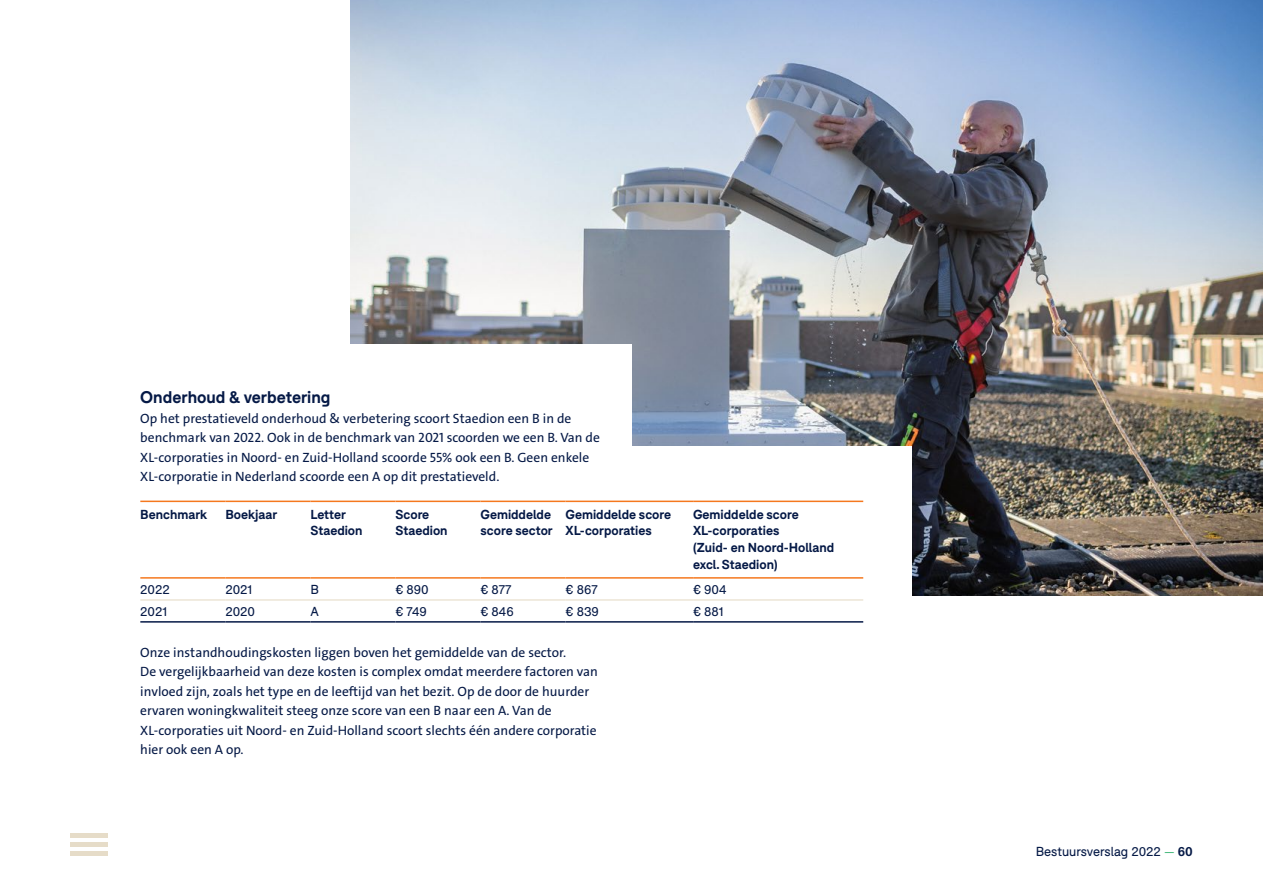
<style>
.page{position:relative;width:1263px;height:893px;background:#fff}
.page>*{position:absolute;margin:0;border:0;box-sizing:border-box;transform-origin:0 0}
.Tussenkop{font:700 16.5px "F37 Bolton";color:#051946}
.Broodtekst{font:13.5px/19.5px "The Sans LP5 Plain";color:#051946}
.Tabel_Koptekst_Resul{font:700 12.75px/16.5px "F37 Bolton";color:#051946}
.Tabel_Broodtekst{font:12.75px "F37 Bolton";color:#051946}
.s1{color:#46b97d}
.s2{font-weight:700}
</style>
<div class="page">
<img style="left:351px;top:0;width:912px;height:595px">
<div style="left:0;top:344px;width:631px;height:549px;background:#fff"></div>
<div style="left:281px;top:446px;width:631px;height:447px;background:#fff"></div>
<hr style="left:140px;top:501px;width:85px;height:1px;background:#f5781e">
<hr style="left:225px;top:501px;width:85px;height:1px;background:#f5781e">
<hr style="left:310px;top:501px;width:85px;height:1px;background:#f5781e">
<hr style="left:395px;top:501px;width:85px;height:1px;background:#f5781e">
<hr style="left:480px;top:501px;width:86px;height:1px;background:#f5781e">
<hr style="left:566px;top:501px;width:127px;height:1px;background:#f5781e">
<hr style="left:693px;top:501px;width:170px;height:1px;background:#f5781e">
<hr style="left:140px;top:577px;width:85px;height:2px;background:#f5781e">
<hr style="left:225px;top:577px;width:85px;height:2px;background:#f5781e">
<hr style="left:310px;top:577px;width:85px;height:2px;background:#f5781e">
<hr style="left:395px;top:577px;width:85px;height:2px;background:#f5781e">
<hr style="left:480px;top:577px;width:86px;height:2px;background:#f5781e">
<hr style="left:566px;top:577px;width:127px;height:2px;background:#f5781e">
<hr style="left:693px;top:577px;width:170px;height:2px;background:#f5781e">
<hr style="left:140px;top:599px;width:85px;height:1px;background:#e6dcc8">
<hr style="left:225px;top:599px;width:85px;height:1px;background:#e6dcc8">
<hr style="left:310px;top:599px;width:85px;height:1px;background:#e6dcc8">
<hr style="left:395px;top:599px;width:85px;height:1px;background:#e6dcc8">
<hr style="left:480px;top:599px;width:86px;height:1px;background:#e6dcc8">
<hr style="left:566px;top:599px;width:127px;height:1px;background:#e6dcc8">
<hr style="left:693px;top:599px;width:170px;height:1px;background:#e6dcc8">
<hr style="left:140px;top:621px;width:85px;height:2px;background:#051946">
<hr style="left:225px;top:621px;width:85px;height:2px;background:#051946">
<hr style="left:310px;top:621px;width:85px;height:2px;background:#051946">
<hr style="left:395px;top:621px;width:85px;height:2px;background:#051946">
<hr style="left:480px;top:621px;width:86px;height:2px;background:#051946">
<hr style="left:566px;top:621px;width:127px;height:2px;background:#051946">
<hr style="left:693px;top:621px;width:170px;height:2px;background:#051946">
<div style="left:70px;top:833px;width:37px;height:5px;background:#e6dcc8"></div>
<div style="left:70px;top:842px;width:37px;height:5px;background:#e6dcc8"></div>
<div style="left:70px;top:851px;width:37px;height:5px;background:#e6dcc8"></div>
<p class="Tussenkop" style="left:140px;top:387px;width:192px">Onderhoud &amp; verbetering</p>
<p class="Broodtekst" style="left:140px;top:408px;width:461px">Op het prestatieveld onderhoud &amp; verbetering scoort Staedion een B in de benchmark van 2022. Ook in de benchmark van 2021 scoorden we een B. Van de XL-corporaties in Noord- en Zuid-Holland scoorde 55% ook een B. Geen enkele XL-corporatie in Nederland scoorde een A op dit prestatieveld.</p>
<p class="Tabel_Koptekst_Resul" style="left:140px;top:506px;width:68px">Benchmark</p>
<p class="Tabel_Koptekst_Resul" style="left:225px;top:506px;width:53px">Boekjaar</p>
<p class="Tabel_Koptekst_Resul" style="left:310px;top:506px;width:54px">Letter<br>Staedion</p>
<p class="Tabel_Koptekst_Resul" style="left:395px;top:506px;width:54px">Score<br>Staedion</p>
<p class="Tabel_Koptekst_Resul" style="left:480px;top:506px;width:74px">Gemiddelde score sector</p>
<p class="Tabel_Koptekst_Resul" style="left:566px;top:506px;width:107px">Gemiddelde score<br>XL-corporaties</p>
<p class="Tabel_Koptekst_Resul" style="left:693px;top:506px;width:143px">Gemiddelde score<br>XL-corporaties<br>(Zuid- en Noord--Holland excl. Staedion)</p>
<p class="Tabel_Broodtekst" style="left:140px;top:582px;width:31px">2022</p>
<p class="Tabel_Broodtekst" style="left:225px;top:582px;width:29px">2021</p>
<p class="Tabel_Broodtekst" style="left:310px;top:582px;width:10px">B</p>
<p class="Tabel_Broodtekst" style="left:395px;top:582px;width:35px">€ 890</p>
<p class="Tabel_Broodtekst" style="left:480px;top:582px;width:33px">€ 877</p>
<p class="Tabel_Broodtekst" style="left:566px;top:582px;width:34px">€ 867</p>
<p class="Tabel_Broodtekst" style="left:693px;top:582px;width:35px">€ 904</p>
<p class="Tabel_Broodtekst" style="left:140px;top:603px;width:29px">2021</p>
<p class="Tabel_Broodtekst" style="left:225px;top:603px;width:31px">2020</p>
<p class="Tabel_Broodtekst" style="left:310px;top:603px;width:10px">A</p>
<p class="Tabel_Broodtekst" style="left:395px;top:603px;width:33px">€ 749</p>
<p class="Tabel_Broodtekst" style="left:480px;top:603px;width:35px">€ 846</p>
<p class="Tabel_Broodtekst" style="left:566px;top:603px;width:35px">€ 839</p>
<p class="Tabel_Broodtekst" style="left:693px;top:603px;width:32px">€ 881</p>
<p class="Broodtekst" style="left:140px;top:642px;width:459px">Onze instandhoudingskosten liggen boven het gemiddelde van de sector.<br>De vergelijkbaarheid van deze kosten is complex omdat meerdere factoren van invloed zijn, zoals het type en de leeftijd van het bezit. Op de door de huurder ervaren woningkwaliteit steeg onze score van een B naar een A. Van de XL-corporaties uit Noord- en Zuid-Holland scoort slechts één andere corporatie hier ook een A op.</p>
<p class="Tabel_Broodtekst" style="left:1036px;top:843px;width:159px">Bestuursverslag 2022 <span class="s1">—</span> <span class="s2">60</span></p>
</div>
